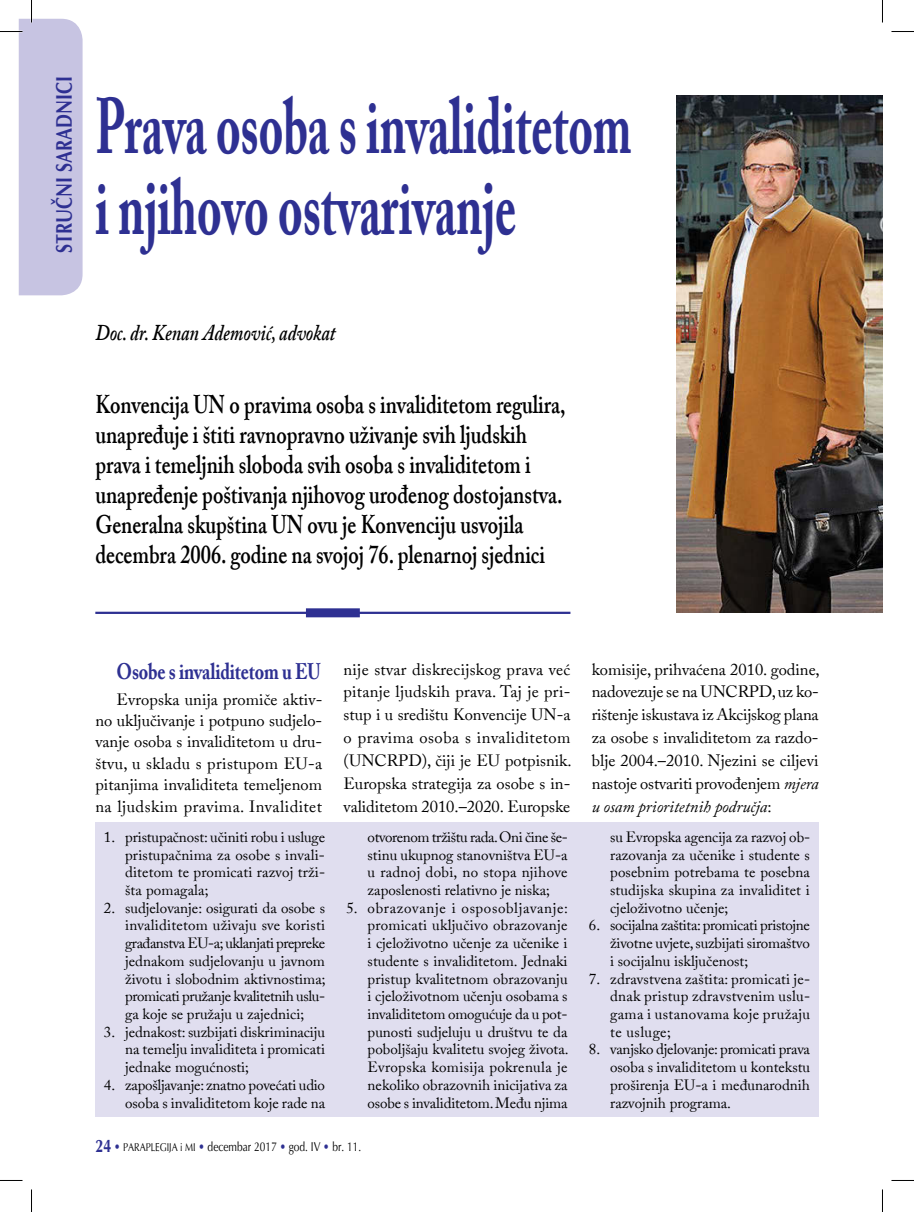
<style>
.page{position:relative;width:914px;height:1212px;background:#fff}
.page>*{position:absolute;margin:0;border:0;box-sizing:border-box;transform-origin:0 0}
.t1{font:700 78px/81px "Adobe Caslon Pro";color:#2e3092;scale:.6 1}
.t2{font:600 25.5px/30px "Adobe Caslon Pro";color:#000;scale:.8 1}
.t3{font:italic 600 22.5px "Adobe Caslon Pro";color:#000;scale:.8 1}
.t4{font:700 22.5px "Adobe Caslon Pro";letter-spacing:-.01em;color:#2e3092;scale:.8 1}
.t5{font:700 22.5px "Optima";color:#2e3092;scale:.8 1}
.t6{font:16.5px/22.8px "Adobe Caslon Pro";color:#000;text-align:justify}
.t7{font:15px/17.7px "Adobe Caslon Pro";color:#000;text-align:justify}
.t8{font:12.75px "Optima";color:#000;scale:.8 1}
.s1{font-style:italic}
.s2{font-weight:700;font-size:18px;color:#2e3092}
.s3{color:#2e3092}
.s4{font-size:11.25px}
</style>
<div class="page">
<div style="left:95px;top:822px;width:723px;height:294px;background:#e0deef"></div>
<hr style="left:95px;top:611px;width:475px;height:2px;background:#2e3092">
<div style="left:306px;top:608px;width:54px;height:9px;background:#2e3092"></div>
<img style="left:676px;top:95px;width:206px;height:517px">
<svg style="left:891px;top:31px;width:22px;height:1px"></svg>
<svg style="left:0;top:0;width:83px;height:295px"></svg>
<svg style="left:31px;top:1189px;width:1px;height:22px"></svg>
<svg style="left:882px;top:0;width:1px;height:22px"></svg>
<svg style="left:882px;top:1189px;width:1px;height:22px"></svg>
<h3 class="t5" style="left:50px;top:253px;width:223px;rotate:-90deg">STRUČNI SARADNICI</h3>
<h1 class="t1" style="left:95px;top:85px;width:895px">Prava osoba s invaliditetom i njihovo ostvarivanje</h1>
<h3 class="t3" style="left:95px;top:319px;width:301px">Doc. dr. Kenan Ademović, advokat</h3>
<p class="t2" style="left:95px;top:389px;width:589px">Konvencija UN o pravima osoba s invaliditetom regulira, unapređuje i štiti ravnopravno uživanje svih ljudskih prava i temeljnih sloboda svih osoba s invaliditetom i unapređenje poštivanja njihovog urođenog dostojanstva.<br>Generalna skupština UN ovu je Konvenciju usvojila decembra 2006. godine na svojoj 76. plenarnoj sjednici</p>
<h3 class="t4" style="left:117px;top:657px;width:257px">Osobe s invaliditetom u EU</h3>
<p class="t6" style="left:95px;top:688px;width:228px;line-height:21.5px;text-indent:21px">Evropska unija promiče aktiv&shy;no uključivanje i potpuno sudjelo&shy;vanje osoba s invaliditetom u dru&shy;štvu, u skladu s pristupom EU-a pitanjima invaliditeta temeljenom na ljudskim pravima. Invaliditet</p>
<p class="t7" style="left:125px;top:827px;width:201px;text-indent:-21px">1. pristupačnost: učiniti robu i usluge pristupačnima za osobe s invali&shy;ditetom te promicati razvoj trži&shy;šta pomagala;</p>
<p class="t7" style="left:125px;top:898px;width:202px;text-indent:-21px">2. sudjelovanje: osigurati da osobe s invaliditetom uživaju sve koristi građanstva EU-a; uklanjati prepreke jednakom sudjelovanju u javnom životu i slobodnim aktivnostima; promicati pružanje kvalitetnih uslu&shy;ga koje se pružaju u zajednici;</p>
<p class="t7" style="left:125px;top:1022px;width:201px;text-indent:-21px">3. jednakost: suzbijati diskriminaciju na temelju invaliditeta i promicati jednake mogućnosti;</p>
<p class="t7" style="left:104px;top:1075px;width:223px;text-align:right">4. zapošljavanje: znatno povećati udio osoba s invaliditetom koje rade na</p>
<p class="t6" style="left:343px;top:657px;width:230px">nije stvar diskrecijskog prava već pitanje ljudskih prava. Taj je pri&shy;stup i u središtu Konvencije UN-a o pravima osoba s invaliditetom (UNCRPD), čiji je EU potpisnik.<br>Europska strategija za osobe s in&shy;validitetom 2010.–2020. Europske</p>
<p class="t6" style="left:591px;top:657px;width:229px">komisije, prihvaćena 2010. godine, nadovezuje se na UNCRPD, uz ko&shy;rištenje iskustava iz Akcijskog plana za osobe s invaliditetom za razdo&shy;blje 2004.–2010. Njezini se ciljevi nastoje ostvariti provođenjem <span class="s1">mjera u osam prioritetnih područja</span>:</p>
<p class="t7" style="left:367px;top:827px;width:202px">otvorenom tržištu rada. Oni čine še&shy;stinu ukupnog stanovništva EU-a u radnoj dobi, no stopa njihove zaposlenosti relativno je niska;</p>
<p class="t7" style="left:367px;top:898px;width:202px;text-indent:-21px">5. obrazovanje i osposobljavanje: promicati uključivo obrazovanje i cjeloživotno učenje za učenike i studente s invaliditetom. Jednaki pristup kvalitetnom obrazovanju i cjeloživotnom učenju osobama s invaliditetom omogućuje da u pot&shy;punosti sudjeluju u društvu te da poboljšaju kvalitetu svojeg života.<br>Evropska komisija pokrenula je nekoliko obrazovnih inicijativa za osobe s invaliditetom. Među njima</p>
<p class="t7" style="left:610px;top:827px;width:201px">su Evropska agencija za razvoj ob&shy;razovanja za učenike i studente s posebnim potrebama te posebna studijska skupina za invaliditet i cjeloživotno učenje;</p>
<p class="t7" style="left:610px;top:916px;width:201px;text-indent:-21px">6. socijalna zaštita: promicati pristojne životne uvjete, suzbijati siromaštvo i socijalnu isključenost;</p>
<p class="t7" style="left:610px;top:969px;width:201px;text-indent:-21px">7. zdravstvena zaštita: promicati je&shy;dnak pristup zdravstvenim uslu&shy;gama i ustanovama koje pružaju te usluge;</p>
<p class="t7" style="left:610px;top:1040px;width:201px;text-indent:-21px">8. vanjsko djelovanje: promicati prava osoba s invaliditetom u kontekstu proširenja EU-a i međunarodnih razvojnih programa.</p>
<p class="t8" style="left:95px;top:1137px;width:334px"><span class="s2">24</span> <span class="s3">•</span> <span class="s4">Paraplegija i mi</span> <span class="s3">•</span> decembar 2017 <span class="s3">•</span> god. IV <span class="s3">•</span> br. 11.</p>
</div>
